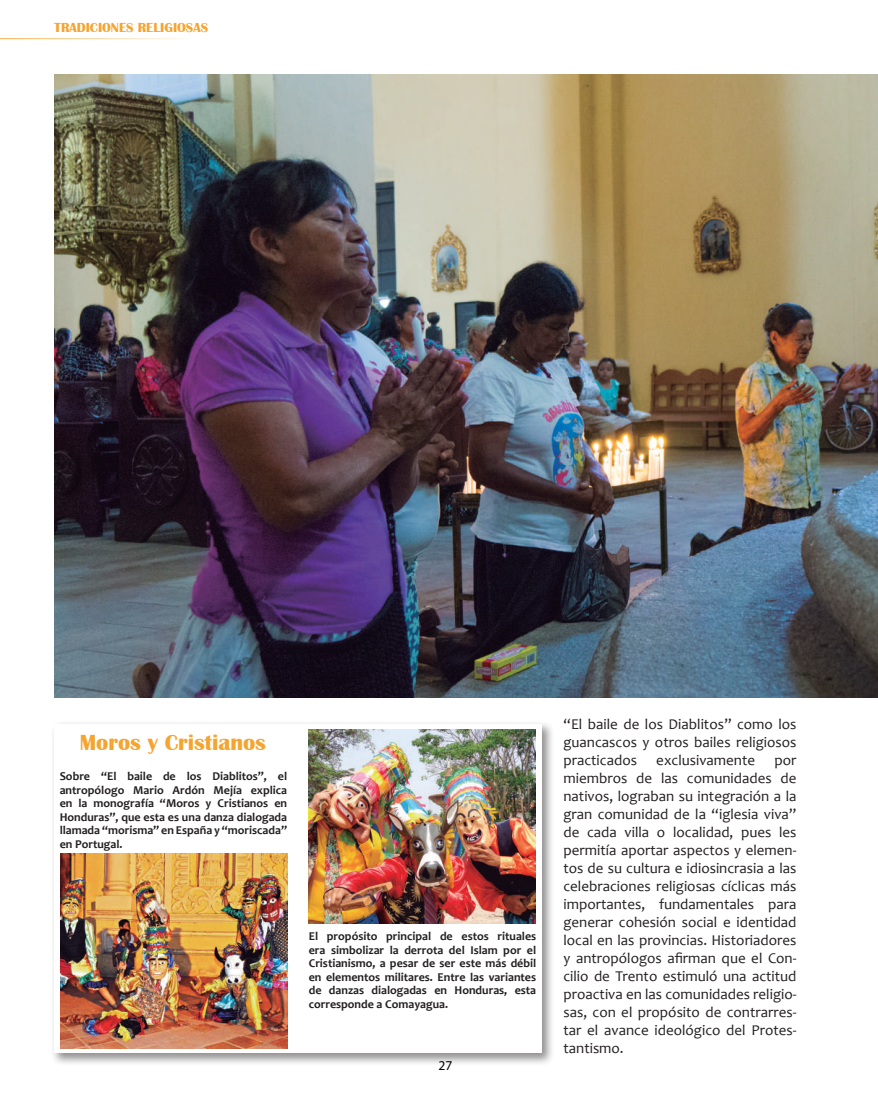
<style>
.page{position:relative;width:878px;height:1107px;background:#fff}
.page>*{position:absolute;margin:0;border:0;box-sizing:border-box;transform-origin:0 0}
.t1{font:700 22.5px "Britannic";color:#f5a42f}
.t2{font:15px/18px "Candara";color:#231f20;text-align:justify}
.t3{font:700 13.5px "Britannic";color:#f5a42f}
.t4{font:13.5px "Myriad Pro";color:#000}
.t5{font:700 12px/13.5px "Candara";color:#231f20;text-align:justify}
</style>
<div class="page">
<hr style="left:0;top:38px;width:189px;height:1px;background:#f5a42f">
<img style="left:54px;top:75px;width:824px;height:623px">
<svg style="left:53px;top:723px;width:499px;height:341px"></svg>
<div style="left:54px;top:724px;width:488px;height:329px;background:#fff"></div>
<img style="left:61px;top:854px;width:226px;height:194px">
<img style="left:309px;top:730px;width:226px;height:194px">
<p class="t3" style="left:54px;top:20px;width:155px">TRADICIONES RELIGIOSAS</p>
<h1 class="t1" style="left:80px;top:730px;width:188px">Moros y Cristianos</h1>
<p class="t5" style="left:60px;top:770px;width:229px">Sobre “El baile de los Diablitos”, el antropólogo Mario Ardón Mejía explica en la monografía “Moros y Cristianos en Honduras”, que esta es una danza dialogada llamada “morisma” en España y “moriscada” en Portugal.</p>
<p class="t5" style="left:309px;top:929px;width:229px">El propósito principal de estos rituales era simbolizar la derrota del Islam por el Cristianismo, a pesar de ser este más débil en elementos militares. Entre las variantes de danzas dialogadas en Honduras, esta corresponde a Comayagua.</p>
<p class="t4" style="left:438px;top:1057px;width:15px">27</p>
<p class="t2" style="left:563px;top:715px;width:234px">“El baile de los Diablitos” como los guancascos y otros bailes religiosos practicados</p>
<p class="t2" style="left:656px;top:751px;width:100px">exclusivamente</p>
<p class="t2" style="left:563px;top:751px;width:234px;text-indent:211px">por miembros de las comunidades de nativos, lograban su integración a la gran comunidad de la “iglesia viva” de cada villa o localidad, pues les permitía aportar aspectos y elemen&shy;tos de su cultura e idiosincrasia a las celebraciones religiosas cíclicas más importantes, fundamentales para generar cohesión social e identidad local en las provincias. Historiadores y antropólogos afirman que el Con&shy;cilio de Trento estimuló una actitud proactiva en las comunidades religio&shy;sas, con el propósito de contrarres&shy;tar el avance ideológico del Protes&shy;tantismo.</p>
</div>
